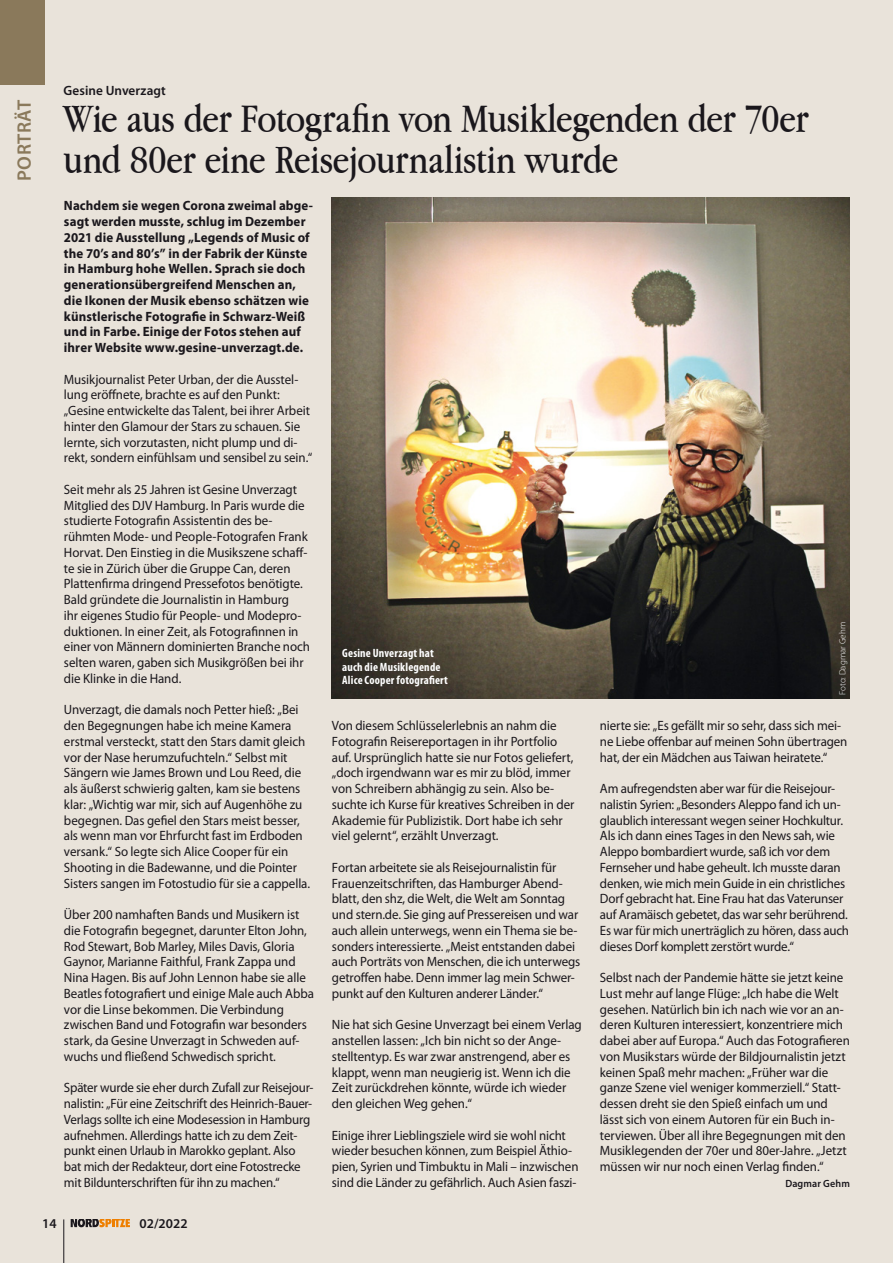
<style>
.page{position:relative;width:893px;height:1263px;background:#e9e3da}
.page>*{position:absolute;margin:0;border:0;box-sizing:border-box;transform-origin:0 0}
.t1{font:42px/40.5px "Apple Garamond";letter-spacing:-.01em;color:#1a171c}
.t2{font:600 19.5px "Myriad Pro";letter-spacing:.02em;color:#8a795b}
.t3{font:13.5px/15.8px "Myriad Pro";letter-spacing:-.01em;color:#1a171c;scale:.96 1}
.t4{font:700 13.5px/15.8px "Myriad Pro";letter-spacing:.01em;color:#1a171c;scale:.96 1}
.t5{font:600 13.5px "Myriad Pro";letter-spacing:.005em;color:#1a171c}
.t6{font:700 condensed 12px/13.5px "Myriad Pro";letter-spacing:.015em;color:#fff}
.t7{font:600 10.5px "Myriad Pro";letter-spacing:.015em;color:#1a171c;scale:.96 1}
.t8{font:300 9px "Myriad Pro";color:#fff}
</style>
<div class="page">
<svg style="left:71px;top:1219px;width:59px;height:8px"></svg>
<hr style="left:64px;top:1219px;width:1px;height:44px;background:#1a171c">
<div style="left:0;top:0;width:45px;height:84px;background:#8a795b"></div>
<img style="left:332px;top:197px;width:518px;height:501px">
<h2 class="t2" style="left:12px;top:181px;width:82px;rotate:-90deg">PORTRÄT</h2>
<p class="t5" style="left:64px;top:82px;width:104px">Gesine Unverzagt</p>
<h1 class="t1" style="left:64px;top:98px;width:746px">Wie aus der Fotografin von Musiklegenden der 70er und 80er eine Reisejournalistin wurde</h1>
<p class="t4" style="left:64px;top:197px;width:261px">Nachdem sie wegen Corona zweimal abge&shy;sagt werden musste, schlug im Dezember 2021 die Ausstellung „Legends of Music of the 70’s and 80’s” in der Fabrik der Künste in Hamburg hohe Wellen. Sprach sie doch generationsübergreifend Menschen an, die Ikonen der Musik ebenso schätzen wie künstlerische Fotografie in Schwarz-Weiß und in Farbe. Einige der Fotos stehen auf ihrer Website www.gesine-unverzagt.de.</p>
<p class="t3" style="left:64px;top:371px;width:260px">Musikjournalist Peter Urban, der die Ausstel&shy;lung eröffnete, brachte es auf den Punkt: „Gesine entwickelte das Talent, bei ihrer Arbeit hinter den Glamour der Stars zu schauen. Sie lernte, sich vorzutasten, nicht plump und di&shy;rekt, sondern einfühlsam und sensibel zu sein.“</p>
<p class="t3" style="left:64px;top:481px;width:258px">Seit mehr als 25 Jahren ist Gesine Unverzagt Mitglied des DJV Hamburg. In Paris wurde die studierte Fotografin Assistentin des be&shy;rühmten Mode- und People-Fotografen Frank Horvat. Den Einstieg in die Musikszene schaff&shy;te sie in Zürich über die Gruppe Can, deren Plattenfirma dringend Pressefotos benötigte.<br>Bald gründete die Journalistin in Hamburg<br>ihr eigenes Studio für People- und Modepro&shy;duktionen. In einer Zeit, als Fotografinnen in einer von Männern dominierten Branche noch selten waren, gaben sich Musikgrößen bei ihr die Klinke in die Hand.</p>
<p class="t3" style="left:64px;top:702px;width:258px">Unverzagt, die damals noch Petter hieß: „Bei den Begegnungen habe ich meine Kamera erstmal versteckt, statt den Stars damit gleich vor der Nase herumzufuchteln.“ Selbst mit Sängern wie James Brown und Lou Reed, die als äußerst schwierig galten, kam sie bestens klar: „Wichtig war mir, sich auf Augenhöhe zu begegnen. Das gefiel den Stars meist besser, als wenn man vor Ehrfurcht fast im Erdboden versank.“ So legte sich Alice Cooper für ein Shooting in die Badewanne, und die Pointer Sisters sangen im Fotostudio für sie a cappella.</p>
<p class="t3" style="left:64px;top:906px;width:262px">Über 200 namhaften Bands und Musikern ist die Fotografin begegnet, darunter Elton John, Rod Stewart, Bob Marley, Miles Davis, Gloria Gaynor, Marianne Faithful, Frank Zappa und Nina Hagen. Bis auf John Lennon habe sie alle Beatles fotografiert und einige Male auch Abba vor die Linse bekommen. Die Verbindung zwischen Band und Fotografin war besonders stark, da Gesine Unverzagt in Schweden auf&shy;wuchs und fließend Schwedisch spricht.</p>
<p class="t3" style="left:64px;top:1080px;width:261px">Später wurde sie eher durch Zufall zur Reisejour&shy;nalistin: „Für eine Zeitschrift des Heinrich-Bauer-Verlags sollte ich eine Modesession in Hamburg aufnehmen. Allerdings hatte ich zu dem Zeit&shy;punkt einen Urlaub in Marokko geplant. Also bat mich der Redakteur, dort eine Fotostrecke mit Bildunterschriften für ihn zu machen.“</p>
<p class="t8" style="left:838px;top:695px;width:74px;rotate:-90deg">Foto: Dagmar Gehm</p>
<p class="t6" style="left:342px;top:646px;width:107px">Gesine Unverzagt hat auch die Musiklegende<br>Alice Cooper fotografiert</p>
<p class="t3" style="left:600px;top:717px;width:259px">nierte sie: „Es gefällt mir so sehr, dass sich mei&shy;ne Liebe offenbar auf meinen Sohn übertragen hat, der ein Mädchen aus Taiwan heiratete.“</p>
<p class="t3" style="left:600px;top:780px;width:261px">Am aufregendsten aber war für die Reisejour&shy;nalistin Syrien: „Besonders Aleppo fand ich un&shy;glaublich interessant wegen seiner Hochkultur.<br>Als ich dann eines Tages in den News sah, wie Aleppo bombardiert wurde, saß ich vor dem Fernseher und habe geheult. Ich musste daran denken, wie mich mein Guide in ein christliches Dorf gebracht hat. Eine Frau hat das Vaterunser auf Aramäisch gebetet, das war sehr berührend.<br>Es war für mich unerträglich zu hören, dass auch dieses Dorf komplett zerstört wurde.“</p>
<p class="t3" style="left:600px;top:969px;width:262px">Selbst nach der Pandemie hätte sie jetzt keine Lust mehr auf lange Flüge: „Ich habe die Welt gesehen. Natürlich bin ich nach wie vor an an&shy;deren Kulturen interessiert, konzentriere mich dabei aber auf Europa.“ Auch das Fotografieren von Musikstars würde der Bildjournalistin jetzt keinen Spaß mehr machen: „Früher war die ganze Szene viel weniger kommerziell.“ Statt&shy;dessen dreht sie den Spieß einfach um und lässt sich von einem Autoren für ein Buch in&shy;terviewen. Über all ihre Begegnungen mit den Musiklegenden der 70er und 80er-Jahre. „Jetzt müssen wir nur noch einen Verlag finden.“</p>
<p class="t7" style="left:785px;top:1177px;width:69px">Dagmar Gehm</p>
<p class="t3" style="left:332px;top:717px;width:254px">Von diesem Schlüsselerlebnis an nahm die Fotografin Reisereportagen in ihr Portfolio auf. Ursprünglich hatte sie nur Fotos geliefert, „doch irgendwann war es mir zu blöd, immer von Schreibern abhängig zu sein. Also be&shy;suchte ich Kurse für kreatives Schreiben in der Akademie für Publizistik. Dort habe ich sehr viel gelernt“, erzählt Unverzagt.</p>
<p class="t3" style="left:332px;top:859px;width:260px">Fortan arbeitete sie als Reisejournalistin für Frauenzeitschriften, das Hamburger Abend&shy;blatt, den shz, die Welt, die Welt am Sonntag und stern.de. Sie ging auf Pressereisen und war auch allein unterwegs, wenn ein Thema sie be&shy;sonders interessierte. „Meist entstanden dabei auch Porträts von Menschen, die ich unterwegs getroffen habe. Denn immer lag mein Schwer&shy;punkt auf den Kulturen anderer Länder.“</p>
<p class="t3" style="left:332px;top:1017px;width:262px">Nie hat sich Gesine Unverzagt bei einem Verlag anstellen lassen: „Ich bin nicht so der Ange&shy;stelltentyp. Es war zwar anstrengend, aber es klappt, wenn man neugierig ist. Wenn ich die Zeit zurückdrehen könnte, würde ich wieder den gleichen Weg gehen.“</p>
<p class="t3" style="left:332px;top:1127px;width:258px">Einige ihrer Lieblingsziele wird sie wohl nicht wieder besuchen können, zum Beispiel Äthio&shy;pien, Syrien und Timbuktu in Mali – inzwischen sind die Länder zu gefährlich. Auch Asien faszi-</p>
<p class="t5" style="left:42px;top:1215px;width:16px">14</p>
<p class="t5" style="left:140px;top:1215px;width:49px">02/2022</p>
</div>
